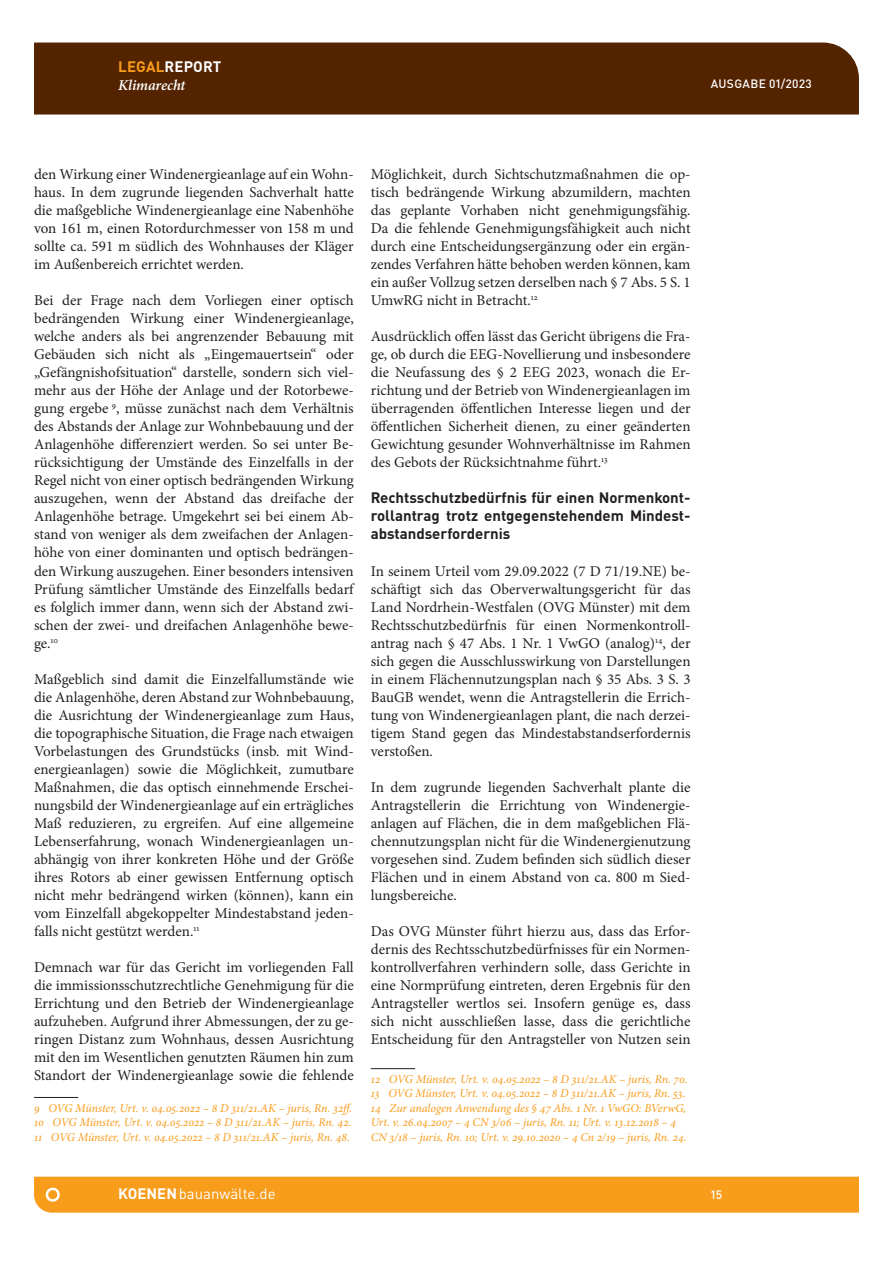
<style>
.page{position:relative;width:893px;height:1263px;background:#fff}
.page>*{position:absolute;margin:0;border:0;box-sizing:border-box;transform-origin:0 0}
.Standard_DIN_OT_10_p{font:15px/18px "Minion Pro";color:#231f20;text-align:justify}
.Standard_DIN_OT_10_p-2{font:700 15px/18px "DINOT";color:#231f20;text-align:justify}
.t1{font:15px "DINOT";color:#fff}
.t2{font:700 15px "DINOT";letter-spacing:.01em;color:#fff}
.t3{font:italic 600 15px "Minion Pro";letter-spacing:-.01em;color:#fff}
.Fußnoten{font:italic 12px/14.4px "Minion Pro";color:#f89c1c}
.t4{font:500 12px "DINOT";letter-spacing:.03em;color:#fff}
.s1{color:#f89c1c}
.s2{font-weight:700}
</style>
<div class="page">
<div style="left:34px;top:43px;width:825px;height:72px;background:#542300"></div>
<div style="left:34px;top:1177px;width:825px;height:36px;background:#f89c1c"></div>
<hr style="left:34px;top:1097px;width:44px;height:1px;background:#231f20">
<hr style="left:371px;top:1068px;width:44px;height:1px;background:#231f20">
<p class="t2" style="left:118px;top:57px;width:105px"><span class="s1">LEGAL</span>REPORT</p>
<p class="t3" style="left:118px;top:76px;width:69px">Klimarecht</p>
<p class="t4" style="left:711px;top:76px;width:103px">AUSGABE 01/2023</p>
<p class="Standard_DIN_OT_10_p" style="left:34px;top:166px;width:321px">den Wirkung einer Windenergieanlage auf ein Wohn&shy;haus. In dem zugrunde liegenden Sachverhalt hatte die maßgebliche Windenergieanlage eine Nabenhöhe von 161 m, einen Rotordurchmesser von 158 m und sollte ca. 591 m südlich des Wohnhauses der Kläger im Außenbereich errichtet werden.</p>
<p class="Standard_DIN_OT_10_p" style="left:34px;top:292px;width:321px">Bei der Frage nach dem Vorliegen einer optisch bedrängenden Wirkung einer Windenergieanlage, welche anders als bei angrenzender Bebauung mit Gebäuden sich nicht als „Eingemauertsein“ oder „Gefängnishofsituation“ darstelle, sondern sich viel&shy;mehr aus der Höhe der Anlage und der Rotorbewe&shy;gung ergebe <sup>9</sup>, müsse zunächst nach dem Verhältnis des Abstands der Anlage zur Wohnbebauung und der Anlagenhöhe differenziert werden. So sei unter Be&shy;rücksichtigung der Umstände des Einzelfalls in der Regel nicht von einer optisch bedrängenden Wirkung auszugehen, wenn der Abstand das dreifache der Anlagenhöhe betrage. Umgekehrt sei bei einem Ab&shy;stand von weniger als dem zweifachen der Anlagen&shy;höhe von einer dominanten und optisch bedrängen&shy;den Wirkung auszugehen. Einer besonders intensiven Prüfung sämtlicher Umstände des Einzelfalls bedarf es folglich immer dann, wenn sich der Abstand zwi&shy;schen der zwei- und dreifachen Anlagenhöhe bewe&shy;ge.<sup>10</sup></p>
<p class="Standard_DIN_OT_10_p" style="left:34px;top:670px;width:321px">Maßgeblich sind damit die Einzelfallumstände wie die Anlagenhöhe, deren Abstand zur Wohnbebauung, die Ausrichtung der Windenergieanlage zum Haus, die topographische Situation, die Frage nach etwaigen Vorbelastungen des Grundstücks (insb. mit Wind&shy;energieanlagen) sowie die Möglichkeit, zumutbare Maßnahmen, die das optisch einnehmende Erschei&shy;nungsbild der Windenergieanlage auf ein erträgliches Maß reduzieren, zu ergreifen. Auf eine allgemeine Lebenserfahrung, wonach Windenergieanlagen un&shy;abhängig von ihrer konkreten Höhe und der Größe ihres Rotors ab einer gewissen Entfernung optisch nicht mehr bedrängend wirken (können), kann ein vom Einzelfall abgekoppelter Mindestabstand jeden&shy;falls nicht gestützt werden.<sup>11</sup></p>
<p class="Standard_DIN_OT_10_p" style="left:34px;top:958px;width:321px">Demnach war für das Gericht im vorliegenden Fall die immissionsschutzrechtliche Genehmigung für die Errichtung und den Betrieb der Windenergieanlage aufzuheben. Aufgrund ihrer Abmessungen, der zu ge&shy;ringen Distanz zum Wohnhaus, dessen Ausrichtung mit den im Wesentlichen genutzten Räumen hin zum Standort der Windenergieanlage sowie die fehlende</p>
<p class="Fußnoten" style="left:34px;top:1101px;width:321px">9 OVG Münster, Urt. v. 04.05.2022 – 8 D 311/21.AK – juris, Rn. 32ff.</p>
<p class="Fußnoten" style="left:34px;top:1115px;width:319px">10 OVG Münster, Urt. v. 04.05.2022 – 8 D 311/21.AK – juris, Rn. 42.</p>
<p class="Fußnoten" style="left:34px;top:1129px;width:317px">11 OVG Münster, Urt. v. 04.05.2022 – 8 D 311/21.AK – juris, Rn. 48.</p>
<p class="Standard_DIN_OT_10_p" style="left:371px;top:166px;width:321px">Möglichkeit, durch Sichtschutzmaßnahmen die op&shy;tisch bedrängende Wirkung abzumildern, machten das geplante Vorhaben nicht genehmigungsfähig.<br>Da die fehlende Genehmigungsfähigkeit auch nicht durch eine Entscheidungsergänzung oder ein ergän&shy;zendes Verfahren hätte behoben werden können, kam ein außer Vollzug setzen derselben nach § 7 Abs. 5 S. 1<br>UmwRG nicht in Betracht.<sup>12</sup></p>
<p class="Standard_DIN_OT_10_p" style="left:371px;top:328px;width:321px">Ausdrücklich offen lässt das Gericht übrigens die Fra&shy;ge, ob durch die EEG-Novellierung und insbesondere die Neufassung des § 2 EEG 2023, wonach die Er&shy;richtung und der Betrieb von Windenergieanlagen im überragenden öffentlichen Interesse liegen und der öffentlichen Sicherheit dienen, zu einer geänderten Gewichtung gesunder Wohnverhältnisse im Rahmen des Gebots der Rücksichtnahme führt.<sup>13</sup></p>
<p class="Standard_DIN_OT_10_p-2" style="left:371px;top:489px;width:321px">Rechtsschutzbedürfnis für einen Normenkont&shy;rollantrag trotz entgegenstehendem Mindest&shy;abstandserfordernis</p>
<p class="Standard_DIN_OT_10_p" style="left:371px;top:562px;width:321px">In seinem Urteil vom 29.09.2022 (7 D 71/19.NE) be&shy;schäftigt sich das Oberverwaltungsgericht für das Land Nordrhein-Westfalen (OVG Münster) mit dem Rechtsschutzbedürfnis für einen Normenkontroll&shy;antrag nach § 47 Abs. 1 Nr. 1 VwGO (analog)<sup>14</sup>, der sich gegen die Ausschlusswirkung von Darstellungen in einem Flächennutzungsplan nach § 35 Abs. 3 S. 3<br>BauGB wendet, wenn die Antragstellerin die Errich&shy;tung von Windenergieanlagen plant, die nach derzei&shy;tigem Stand gegen das Mindestabstandserfordernis verstoßen.</p>
<p class="Standard_DIN_OT_10_p" style="left:371px;top:778px;width:321px">In dem zugrunde liegenden Sachverhalt plante die Antragstellerin die Errichtung von Windenergie&shy;anlagen auf Flächen, die in dem maßgeblichen Flä&shy;chennutzungsplan nicht für die Windenergienutzung vorgesehen sind. Zudem befinden sich südlich dieser Flächen und in einem Abstand von ca. 800 m Sied&shy;lungsbereiche.</p>
<p class="Standard_DIN_OT_10_p" style="left:371px;top:922px;width:321px">Das OVG Münster führt hierzu aus, dass das Erfor&shy;dernis des Rechtsschutzbedürfnisses für ein Normen&shy;kontrollverfahren verhindern solle, dass Gerichte in eine Normprüfung eintreten, deren Ergebnis für den Antragsteller wertlos sei. Insofern genüge es, dass sich nicht ausschließen lasse, dass die gerichtliche Entscheidung für den Antragsteller von Nutzen sein</p>
<p class="Fußnoten" style="left:371px;top:1072px;width:318px">12 OVG Münster, Urt. v. 04.05.2022 – 8 D 311/21.AK – juris, Rn. 70.</p>
<p class="Fußnoten" style="left:371px;top:1086px;width:316px">13 OVG Münster, Urt. v. 04.05.2022 – 8 D 311/21.AK – juris, Rn. 53.</p>
<p class="Fußnoten" style="left:371px;top:1101px;width:317px">14 Zur analogen Anwendung des § 47 Abs. 1 Nr. 1 VwGO: BVerwG,<br>Urt. v. 26.04.2007 – 4 CN 3/06 – juris, Rn. 11; Urt. v. 13.12.2018 – 4<br>CN 3/18 – juris, Rn. 10; Urt. v. 29.10.2020 – 4 Cn 2/19 – juris, Rn. 24.</p>
<p class="t1" style="left:118px;top:1184px;width:159px"><span class="s2">KOENEN</span> bauanwälte.de</p>
<p class="t4" style="left:711px;top:1187px;width:13px">15</p>
</div>
